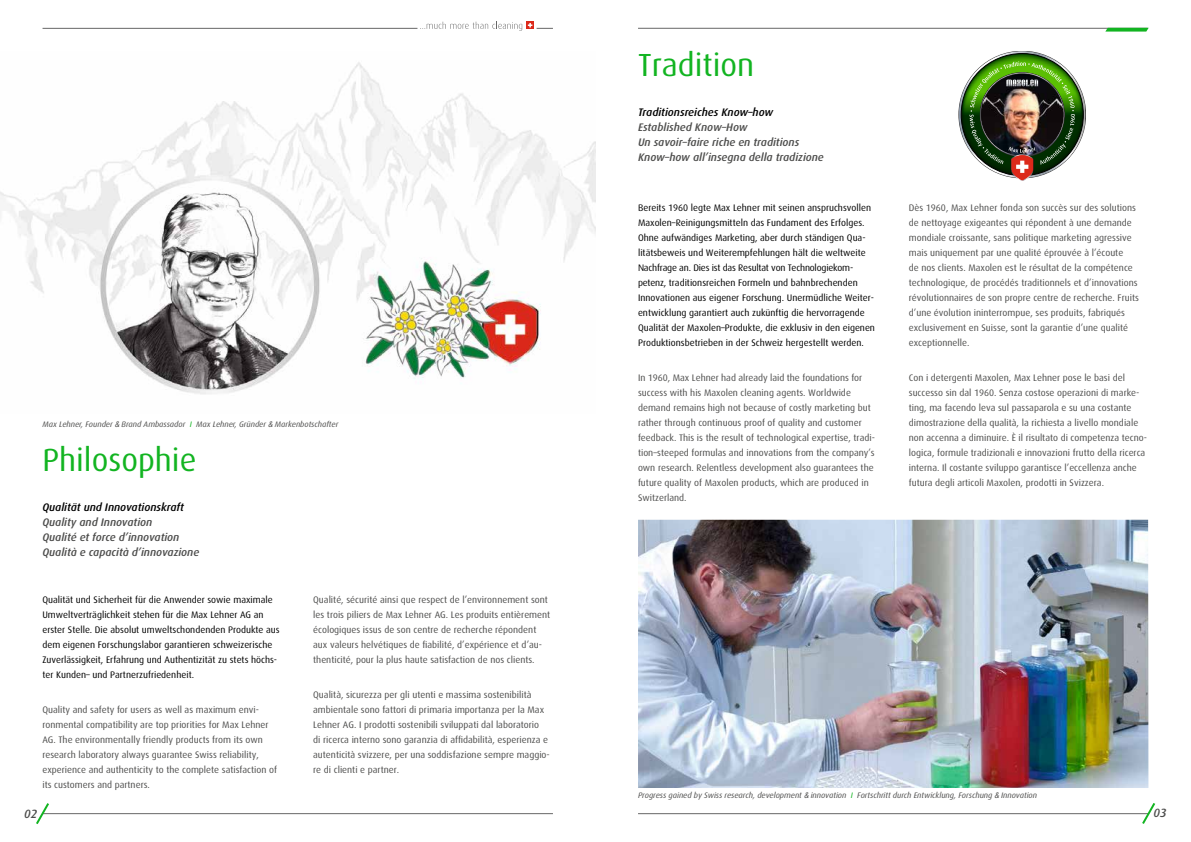
<style>
.page{position:relative;width:1191px;height:842px;background:#fff}
.page>*{position:absolute;margin:0;border:0;box-sizing:border-box;transform-origin:0 0}
.t1{font:32px "Dax";color:#12b421}
.t2{font:italic 500 12px "Dax";color:#4d4d4c}
.t3{font:italic 500 11px/15px "Dax";color:#4d4d4c}
.t4{font:italic 500 11px "Dax";color:#000}
.t5{font:9.5px/15px "Dax";color:#4d4d4c}
.t6{font:9.5px/15px "Dax";color:#000}
.t7{font:italic 8px "Dax";color:#4d4d4c}
.s1{font-family:"Helvetica Neue LT Pro";font-stretch:condensed}
.s2{color:#12b421}
</style>
<div class="page">
<hr style="left:638px;top:28px;width:509px;height:1px;background:#676767">
<svg style="left:1105px;top:28px;width:43px;height:4px"></svg>
<hr style="left:638px;top:813px;width:510px;height:1px;background:#676767">
<svg style="left:1140px;top:803px;width:16px;height:21px"></svg>
<img style="left:638px;top:520px;width:510px;height:268px">
<img style="left:959px;top:51px;width:126px;height:130px">
<hr style="left:43px;top:813px;width:510px;height:1px;background:#676767">
<hr style="left:43px;top:28px;width:374px;height:1px;background:#676767">
<svg style="left:420px;top:22px;width:102px;height:9px"></svg>
<svg style="left:526px;top:22px;width:8px;height:7px"></svg>
<svg style="left:528px;top:23px;width:25px;height:6px"></svg>
<svg style="left:36px;top:803px;width:15px;height:21px"></svg>
<img style="left:0;top:62px;width:595px;height:332px">
<p class="t7" style="left:43px;top:420px;width:297px">Max Lehner, Founder <span class="s1">&amp;</span> Brand Ambassador <span class="s2">I</span> Max Lehner, Gründer <span class="s1">&amp;</span> Markenbotschafter</p>
<h1 class="t1" style="left:42px;top:442px;width:155px">Philosophie</h1>
<p class="t4" style="left:42px;top:501px;width:143px">Qualität und Innovationskraft</p>
<p class="t3" style="left:42px;top:515px;width:158px">Quality and Innovation<br>Qualité et force d’innovation<br>Qualità e capacità d’innovazione</p>
<p class="t6" style="left:42px;top:592px;width:239px">Qualität und Sicherheit für die Anwender sowie maximale Umweltverträglichkeit stehen für die Max Lehner AG an erster Stelle. Die absolut umweltschondenden Produkte aus dem eigenen Forschungslabor garantieren schweizerische Zuverlässigkeit, Erfahrung und Authentizität zu stets höchs&shy;ter Kunden– und Partnerzufriedenheit.</p>
<p class="t5" style="left:42px;top:702px;width:236px">Quality and safety for users as well as maximum envi&shy;ronmental compatibility are top priorities for Max Lehner AG. The environmentally friendly products from its own research laboratory always guarantee Swiss reliability, experience and authenticity to the complete satisfaction of its customers and partners.</p>
<p class="t2" style="left:24px;top:807px;width:15px">02</p>
<p class="t5" style="left:313px;top:592px;width:239px">Qualité, sécurité ainsi que respect de l’environnement sont les trois piliers de Max Lehner AG. Les produits entièrement écologiques issus de son centre de recherche répondent aux valeurs helvétiques de fiabilité, d’expérience et d’au&shy;thenticité, pour la plus haute satisfaction de nos clients.</p>
<p class="t5" style="left:313px;top:687px;width:238px">Qualità, sicurezza per gli utenti e massima sostenibilità ambientale sono fattori di primaria importanza per la Max Lehner AG. I prodotti sostenibili sviluppati dal laboratorio<br>di ricerca interno sono garanzia di affidabilità, esperienza e autenticità svizzere, per una soddisfazione sempre maggio&shy;re di clienti e partner.</p>
<h1 class="t1" style="left:638px;top:47px;width:118px">Tradition</h1>
<p class="t4" style="left:638px;top:106px;width:137px">Traditionsreiches Know–how</p>
<p class="t3" style="left:638px;top:120px;width:187px">Established Know–How<br>Un savoir–faire riche en traditions<br>Know–how all’insegna della tradizione</p>
<p class="t6" style="left:638px;top:200px;width:238px">Bereits 1960 legte Max Lehner mit seinen anspruchsvollen Maxolen–Reinigungsmitteln das Fundament des Erfolges.<br>Ohne aufwändiges Marketing, aber durch ständigen Qua&shy;litätsbeweis und Weiterempfehlungen hält die weltweite Nachfrage an. Dies ist das Resultat von Technologiekom&shy;petenz, traditionsreichen Formeln und bahnbrechenden Innovationen aus eigener Forschung. Unermüdliche Weiter&shy;entwicklung garantiert auch zukünftig die hervorragende Qualität der Maxolen–Produkte, die exklusiv in den eigenen Produktionsbetrieben in der Schweiz hergestellt werden.</p>
<p class="t5" style="left:638px;top:370px;width:238px">In 1960, Max Lehner had already laid the foundations for success with his Maxolen cleaning agents. Worldwide demand remains high not because of costly marketing but rather through continuous proof of quality and customer feedback. This is the result of technological expertise, tradi&shy;tion–steeped formulas and innovations from the company’s own research. Relentless development also guarantees the future quality of Maxolen products, which are produced in Switzerland.</p>
<p class="t5" style="left:909px;top:200px;width:231px">Dès 1960, Max Lehner fonda son succès sur des solutions de nettoyage exigeantes qui répondent à une demande mondiale croissante, sans politique marketing agressive mais uniquement par une qualité éprouvée à l’écoute<br>de nos clients. Maxolen est le résultat de la compétence technologique, de procédés traditionnels et d’innovations révolutionnaires de son propre centre de recherche. Fruits d’une évolution ininterrompue, ses produits, fabriqués exclusivement en Suisse, sont la garantie d’une qualité exceptionnelle.</p>
<p class="t5" style="left:909px;top:370px;width:240px">Con i detergenti Maxolen, Max Lehner pose le basi del successo sin dal 1960. Senza costose operazioni di marke&shy;ting, ma facendo leva sul passaparola e su una costante dimostrazione della qualità, la richiesta a livello mondiale non accenna a diminuire. È il risultato di competenza tecno&shy;logica, formule tradizionali e innovazioni frutto della ricerca interna. Il costante sviluppo garantisce l’eccellenza anche futura degli articoli Maxolen, prodotti in Svizzera.</p>
<p class="t7" style="left:638px;top:791px;width:400px">Progress gained by Swiss research, development <span class="s1">&amp;</span> innovation <span class="s2">I</span> Fortschritt durch Entwicklung, Forschung <span class="s1">&amp;</span> Innovation</p>
<p class="t2" style="left:1153px;top:806px;width:15px">03</p>
</div>
